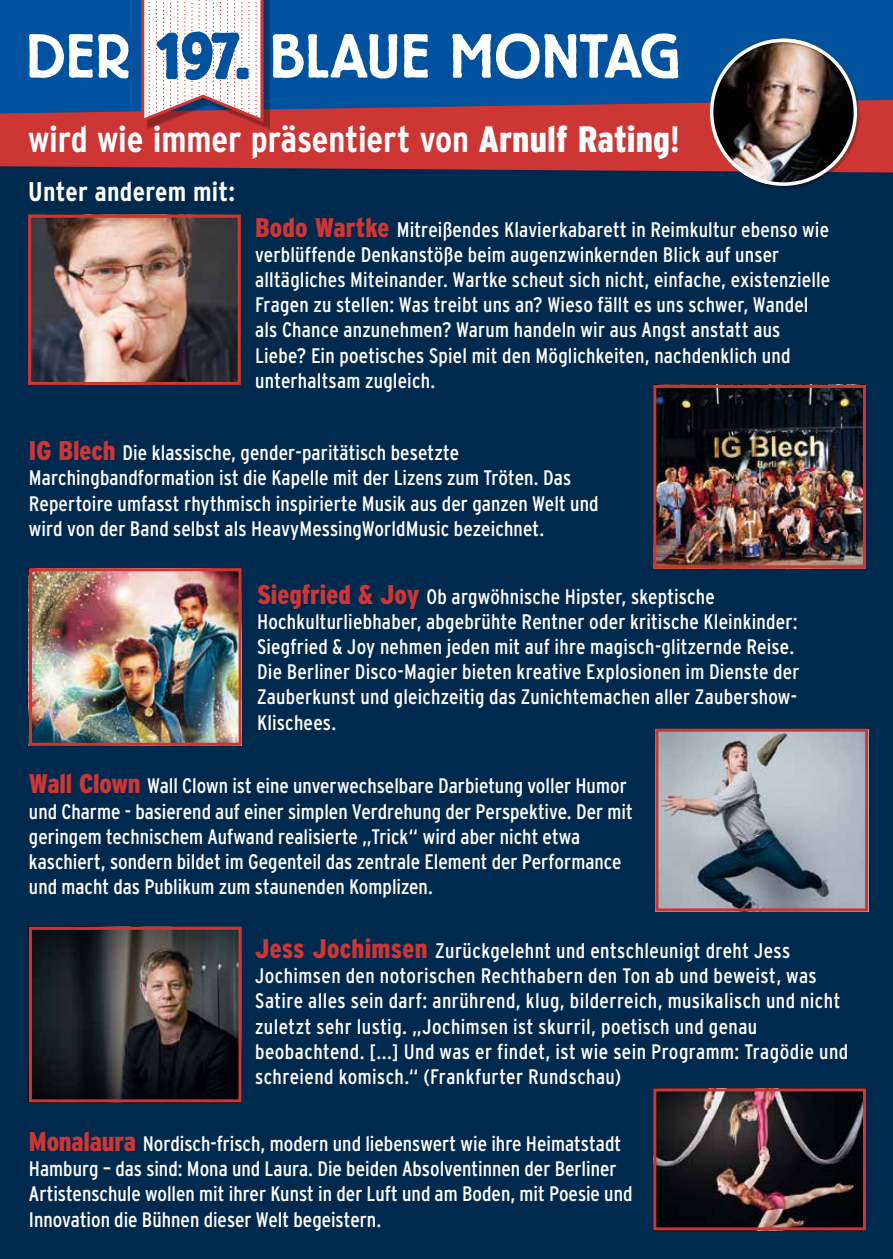
<style>
.page{position:relative;width:893px;height:1259px;background:#fff}
.page>*{position:absolute;margin:0;border:0;box-sizing:border-box;transform-origin:0 0}
.t1{font:500 61.5px "Berliner Grotesk";letter-spacing:-.005em;color:#fff}
.t2{font:700 condensed 36.6px "Interstate";letter-spacing:-.005em;color:#fff}
.t3{font:700 condensed 27px "Interstate";letter-spacing:.01em;color:#fff}
.t4{font:condensed 21px/25.2px "Interstate";letter-spacing:.005em;color:#fff}
.s1{color:#00519e}
.s2{font-weight:900}
.s3{font-weight:900;font-size:27px;color:#cc3635}
</style>
<div class="page">
<div style="left:0;top:0;width:893px;height:250px;background:#00519e"></div>
<div style="left:0;top:144px;width:893px;height:1115px;background:#00294e"></div>
<svg style="left:0;top:100px;width:893px;height:72px;background:#b0373f"></svg>
<img style="left:710px;top:39px;width:149px;height:149px">
<img style="left:32px;top:219px;width:205px;height:162px">
<div style="left:28px;top:215px;width:213px;height:170px;border:3px solid #cc3635"></div>
<img style="left:33px;top:572px;width:205px;height:170px">
<div style="left:29px;top:568px;width:213px;height:178px;border:3px solid #cc3635"></div>
<img style="left:657px;top:389px;width:205px;height:175px">
<div style="left:653px;top:385px;width:213px;height:183px;border:3px solid #cc3635"></div>
<img style="left:33px;top:931px;width:205px;height:167px">
<div style="left:29px;top:927px;width:213px;height:175px;border:3px solid #cc3635"></div>
<img style="left:659px;top:732px;width:205px;height:175px">
<div style="left:655px;top:728px;width:213px;height:183px;border:3px solid #cc3635"></div>
<img style="left:657px;top:1092px;width:205px;height:134px">
<div style="left:653px;top:1088px;width:213px;height:142px;border:3px solid #cc3635"></div>
<div style="left:147px;top:0;width:123px;height:128px;background:#000;opacity:.3"></div>
<svg style="left:140px;top:0;width:126px;height:125px;background:#cebcc6"></svg>
<h1 class="t1" style="left:26px;top:23px;width:656px">DER <span class="s1">197.</span> BLAUE MONTAG</h1>
<h2 class="t2" style="left:28px;top:118px;width:653px">wird wie immer präsentiert von <span class="s2">Arnulf Rating</span>!</h2>
<p class="t3" style="left:28px;top:177px;width:208px">Unter anderem mit:</p>
<p class="t4" style="left:255px;top:216px;width:577px"><span class="s3">Bodo Wartke</span> Mitreißendes Klavierkabarett in Reimkultur ebenso wie verblüffende Denkanstöße beim augenzwinkernden Blick auf unser alltägliches Miteinander. Wartke scheut sich nicht, einfache, existenzielle Fragen zu stellen: Was treibt uns an? Wieso fällt es uns schwer, Wandel als Chance anzunehmen? Warum handeln wir aus Angst anstatt aus Liebe? Ein poetisches Spiel mit den Möglichkeiten, nachdenklich und unterhaltsam zugleich.</p>
<p class="t4" style="left:29px;top:440px;width:571px"><span class="s3">IG Blech</span> Die klassische, gender-paritätisch besetzte Marchingbandformation ist die Kapelle mit der Lizens zum Tröten. Das Repertoire umfasst rhythmisch inspirierte Musik aus der ganzen Welt und wird von der Band selbst als HeavyMessingWorldMusic bezeichnet.</p>
<p class="t4" style="left:257px;top:583px;width:544px"><span class="s3">Siegfried &amp; Joy</span> Ob argwöhnische Hipster, skeptische Hochkulturliebhaber, abgebrühte Rentner oder kritische Kleinkinder:<br>Siegfried &amp; Joy nehmen jeden mit auf ihre magisch-glitzernde Reise.<br>Die Berliner Disco-Magier bieten kreative Explosionen im Dienste der Zauberkunst und gleichzeitig das Zunichtemachen aller Zaubershow-Klischees.</p>
<p class="t4" style="left:29px;top:773px;width:605px"><span class="s3">Wall Clown</span> Wall Clown ist eine unverwechselbare Darbietung voller Humor und Charme - basierend auf einer simplen Verdrehung der Perspektive. Der mit geringem technischem Aufwand realisierte „Trick“ wird aber nicht etwa kaschiert, sondern bildet im Gegenteil das zentrale Element der Performance und macht das Publikum zum staunenden Komplizen.</p>
<p class="t4" style="left:255px;top:937px;width:595px"><span class="s3">Jess Jochimsen</span> Zurückgelehnt und entschleunigt dreht Jess Jochimsen den notorischen Rechthabern den Ton ab und beweist, was Satire alles sein darf: anrührend, klug, bilderreich, musikalisch und nicht zuletzt sehr lustig. „Jochimsen ist skurril, poetisch und genau beobachtend. [...] Und was er findet, ist wie sein Programm: Tragödie und schreiend komisch.“ (Frankfurter Rundschau)</p>
<p class="t4" style="left:29px;top:1131px;width:605px"><span class="s3">Monalaura</span> Nordisch-frisch, modern und liebenswert wie ihre Heimatstadt Hamburg – das sind: Mona und Laura. Die beiden Absolventinnen der Berliner Artistenschule wollen mit ihrer Kunst in der Luft und am Boden, mit Poesie und Innovation die Bühnen dieser Welt begeistern.</p>
</div>
